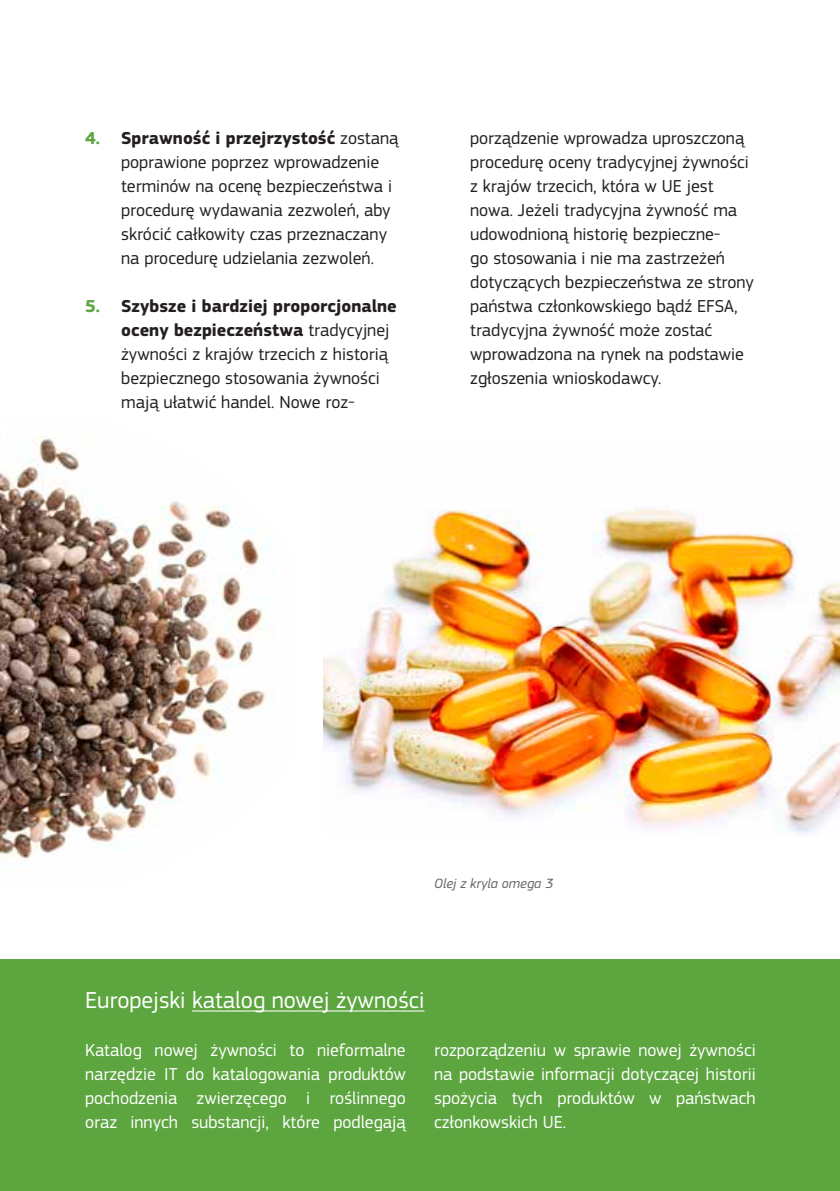
<style>
.page{position:relative;width:840px;height:1191px;background:#fff}
.page>*{position:absolute;margin:0;border:0;box-sizing:border-box;transform-origin:0 0}
.t1{font:24px "EC Square Sans Pro";color:#fff}
.t2{font:18px/24px "EC Square Sans Pro";color:#231f20}
.t3{font:18px/24px "EC Square Sans Pro";color:#fff;text-align:justify}
.t4{font:italic 14px "EC Square Sans Pro";color:#636466}
.s1{font-weight:700;color:#5ca53f}
.s2{font-weight:700}
</style>
<div class="page">
<img style="left:0;top:436px;width:274px;height:437px">
<img style="left:323px;top:509px;width:516px;height:325px">
<div style="left:0;top:959px;width:839px;height:232px;background:#5ca53f"></div>
<hr style="left:192px;top:1010px;width:232px;height:1px;background:#fff">
<p class="t2" style="left:121px;top:126px;width:278px;text-indent:-36px"><span class="s1">4.</span> <span class="s2">Sprawność i przejrzystość</span> zostaną poprawione poprzez wprowadzenie terminów na ocenę bezpieczeństwa i procedurę wydawania zezwoleń, aby skrócić całkowity czas przeznaczany na procedurę udzielania zezwoleń.</p>
<p class="t2" style="left:121px;top:294px;width:277px;text-indent:-36px"><span class="s1">5.</span> <span class="s2">Szybsze i bardziej proporcjonalne oceny bezpieczeństwa</span> tradycyjnej żywności z krajów trzecich z historią bezpiecznego stosowania żywności mają ułatwić handel. Nowe roz-</p>
<p class="t2" style="left:470px;top:126px;width:285px">porządzenie wprowadza uproszczoną procedurę oceny tradycyjnej żywności z krajów trzecich, która w UE jest nowa. Jeżeli tradycyjna żywność ma udowodnioną historię bezpieczne-<br>go stosowania i nie ma zastrzeżeń dotyczących bezpieczeństwa ze strony państwa członkowskiego bądź EFSA, tradycyjna żywność może zostać wprowadzona na rynek na podstawie zgłoszenia wnioskodawcy.</p>
<p class="t4" style="left:434px;top:875px;width:120px">Olej z kryla omega 3</p>
<h1 class="t1" style="left:85px;top:986px;width:340px">Europejski katalog nowej żywności</h1>
<p class="t3" style="left:85px;top:1038px;width:322px">Katalog nowej żywności to nieformalne narzędzie IT do katalogowania produktów pochodzenia zwierzęcego i roślinnego oraz innych substancji, które podlegają</p>
<p class="t3" style="left:434px;top:1038px;width:323px">rozporządzeniu w sprawie nowej żywności na podstawie informacji dotyczącej historii spożycia tych produktów w państwach członkowskich UE.</p>
</div>
